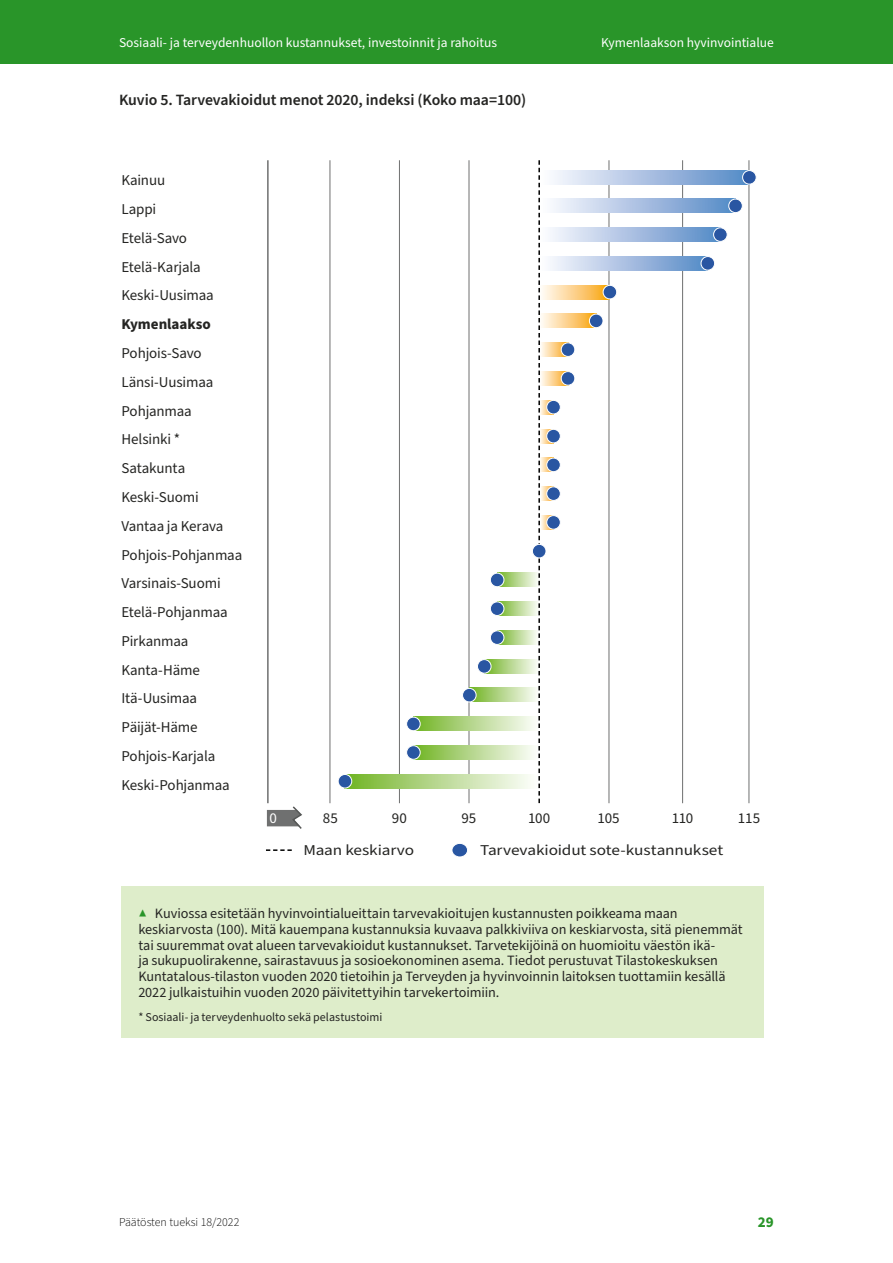
<style>
.page{position:relative;width:893px;height:1263px;background:#fff}
.page>*{position:absolute;margin:0;border:0;box-sizing:border-box;transform-origin:0 0}
.Kuvio_otsikkos{font:600 15.75px "Source Sans Pro";letter-spacing:-.005em;color:#252523}
.t1{font:15px/28.8px "Source Sans Pro";letter-spacing:-.01em;color:#252523}
.t2{font:15px "Source Sans Pro";letter-spacing:-.01em;color:#252523;scale:1.15 1}
.t3{font:700 15px "Source Sans Pro";color:#252523}
.t4{font:700 15px "Source Sans Pro";color:#299529}
.t5{font:15px "Source Sans Pro";color:#fff}
.Kuva_selite_leipis{font:14.25px/15.8px "Source Sans Pro";letter-spacing:-.005em;color:#252523}
.t6{font:13.5px "Source Sans Pro";color:#fff}
.Kuva_selite_leipis-2{font:12px "Source Sans Pro";color:#252523}
.t7{font:300 12px "Source Sans Pro";color:#000}
.s1{color:#299529}
</style>
<div class="page">
<div style="left:0;top:0;width:893px;height:64px;background:#299529"></div>
<hr style="left:399px;top:160px;width:1px;height:643px;background:#6f7070">
<hr style="left:330px;top:160px;width:1px;height:643px;background:#6f7070">
<hr style="left:267px;top:160px;width:2px;height:643px;background:#6f7070">
<hr style="left:469px;top:160px;width:1px;height:643px;background:#6f7070">
<hr style="left:609px;top:160px;width:1px;height:643px;background:#6f7070">
<hr style="left:682px;top:160px;width:1px;height:643px;background:#6f7070">
<hr style="left:749px;top:160px;width:1px;height:643px;background:#6f7070">
<svg style="left:554px;top:170px;width:193px;height:14px;background:#a8c0e1"></svg>
<svg style="left:553px;top:199px;width:180px;height:14px;background:#a8c0e2"></svg>
<svg style="left:550px;top:228px;width:168px;height:14px;background:#a9c1e2"></svg>
<svg style="left:550px;top:256px;width:155px;height:14px;background:#a9c1e2"></svg>
<svg style="left:542px;top:285px;width:65px;height:14px"></svg>
<svg style="left:541px;top:314px;width:52px;height:14px"></svg>
<svg style="left:541px;top:343px;width:24px;height:14px"></svg>
<svg style="left:541px;top:371px;width:24px;height:14px"></svg>
<svg style="left:540px;top:400px;width:11px;height:14px"></svg>
<svg style="left:540px;top:429px;width:11px;height:14px"></svg>
<svg style="left:540px;top:458px;width:11px;height:14px"></svg>
<svg style="left:541px;top:487px;width:10px;height:14px"></svg>
<svg style="left:541px;top:515px;width:10px;height:14px"></svg>
<svg style="left:500px;top:573px;width:38px;height:14px"></svg>
<svg style="left:500px;top:602px;width:38px;height:14px"></svg>
<svg style="left:500px;top:630px;width:37px;height:14px"></svg>
<svg style="left:487px;top:659px;width:50px;height:14px"></svg>
<svg style="left:472px;top:688px;width:64px;height:14px"></svg>
<svg style="left:416px;top:717px;width:118px;height:14px;background:#bad994"></svg>
<svg style="left:416px;top:745px;width:117px;height:14px;background:#b9d993"></svg>
<svg style="left:348px;top:774px;width:182px;height:14px;background:#b8d992"></svg>
<svg style="left:538px;top:160px;width:2px;height:643px"></svg>
<svg style="left:266px;top:849px;width:26px;height:2px"></svg>
<svg style="left:267px;top:806px;width:35px;height:23px"></svg>
<div style="left:338px;top:774px;width:14px;height:14px;background:#2956a2;border-radius:50%"></div>
<div style="left:338px;top:774px;width:14px;height:14px;border:1px solid #fff;border-radius:50%"></div>
<div style="left:452px;top:843px;width:16px;height:14px;background:#2956a2;border-radius:50%"></div>
<div style="left:452px;top:843px;width:16px;height:14px;border:1px solid #fff;border-radius:50%"></div>
<div style="left:407px;top:746px;width:13px;height:13px;background:#2956a2;border-radius:50%"></div>
<div style="left:406px;top:745px;width:15px;height:15px;border:1px solid #fff;border-radius:50%"></div>
<div style="left:407px;top:717px;width:13px;height:14px;background:#2956a2;border-radius:50%"></div>
<div style="left:406px;top:717px;width:15px;height:14px;border:1px solid #fff;border-radius:50%"></div>
<div style="left:462px;top:688px;width:14px;height:14px;background:#2956a2;border-radius:50%"></div>
<div style="left:462px;top:688px;width:14px;height:14px;border:1px solid #fff;border-radius:50%"></div>
<div style="left:477px;top:660px;width:14px;height:13px;background:#2956a2;border-radius:50%"></div>
<div style="left:477px;top:659px;width:14px;height:14px;border:1px solid #fff;border-radius:50%"></div>
<div style="left:490px;top:631px;width:14px;height:13px;background:#2956a2;border-radius:50%"></div>
<div style="left:490px;top:630px;width:14px;height:15px;border:1px solid #fff;border-radius:50%"></div>
<div style="left:490px;top:602px;width:14px;height:13px;background:#2956a2;border-radius:50%"></div>
<div style="left:490px;top:601px;width:14px;height:15px;border:1px solid #fff;border-radius:50%"></div>
<div style="left:490px;top:573px;width:14px;height:14px;background:#2956a2;border-radius:50%"></div>
<div style="left:490px;top:573px;width:14px;height:14px;border:1px solid #fff;border-radius:50%"></div>
<div style="left:532px;top:544px;width:14px;height:14px;background:#2956a2;border-radius:50%"></div>
<div style="left:532px;top:544px;width:14px;height:14px;border:1px solid #fff;border-radius:50%"></div>
<div style="left:547px;top:516px;width:13px;height:13px;background:#2956a2;border-radius:50%"></div>
<div style="left:546px;top:515px;width:15px;height:15px;border:1px solid #fff;border-radius:50%"></div>
<div style="left:547px;top:487px;width:13px;height:13px;background:#2956a2;border-radius:50%"></div>
<div style="left:546px;top:486px;width:15px;height:15px;border:1px solid #fff;border-radius:50%"></div>
<div style="left:547px;top:458px;width:13px;height:14px;background:#2956a2;border-radius:50%"></div>
<div style="left:546px;top:458px;width:15px;height:14px;border:1px solid #fff;border-radius:50%"></div>
<div style="left:547px;top:429px;width:13px;height:14px;background:#2956a2;border-radius:50%"></div>
<div style="left:546px;top:429px;width:15px;height:14px;border:1px solid #fff;border-radius:50%"></div>
<div style="left:547px;top:400px;width:13px;height:14px;background:#2956a2;border-radius:50%"></div>
<div style="left:546px;top:400px;width:15px;height:14px;border:1px solid #fff;border-radius:50%"></div>
<div style="left:561px;top:372px;width:14px;height:13px;background:#2956a2;border-radius:50%"></div>
<div style="left:561px;top:371px;width:14px;height:15px;border:1px solid #fff;border-radius:50%"></div>
<div style="left:561px;top:343px;width:14px;height:13px;background:#2956a2;border-radius:50%"></div>
<div style="left:561px;top:342px;width:14px;height:15px;border:1px solid #fff;border-radius:50%"></div>
<div style="left:589px;top:314px;width:14px;height:14px;background:#2956a2;border-radius:50%"></div>
<div style="left:589px;top:314px;width:14px;height:14px;border:1px solid #fff;border-radius:50%"></div>
<div style="left:603px;top:285px;width:14px;height:14px;background:#2956a2;border-radius:50%"></div>
<div style="left:603px;top:285px;width:14px;height:14px;border:1px solid #fff;border-radius:50%"></div>
<div style="left:701px;top:257px;width:14px;height:13px;background:#2956a2;border-radius:50%"></div>
<div style="left:701px;top:256px;width:14px;height:14px;border:1px solid #fff;border-radius:50%"></div>
<div style="left:714px;top:228px;width:13px;height:13px;background:#2956a2;border-radius:50%"></div>
<div style="left:713px;top:227px;width:15px;height:15px;border:1px solid #fff;border-radius:50%"></div>
<div style="left:729px;top:199px;width:13px;height:14px;background:#2956a2;border-radius:50%"></div>
<div style="left:728px;top:199px;width:15px;height:14px;border:1px solid #fff;border-radius:50%"></div>
<div style="left:743px;top:171px;width:13px;height:13px;background:#2956a2;border-radius:50%"></div>
<div style="left:742px;top:170px;width:15px;height:15px;border:1px solid #fff;border-radius:50%"></div>
<div style="left:121px;top:887px;width:642px;height:151px;background:#deedca"></div>
<p class="t6" style="left:119px;top:33px;width:380px">Sosiaali- ja terveydenhuollon kustannukset, investoinnit ja rahoitus</p>
<p class="Kuvio_otsikkos" style="left:119px;top:90px;width:409px">Kuvio 5. Tarvevakioidut menot 2020, indeksi (Koko maa=100)</p>
<p class="t1" style="left:121px;top:167px;width:94px">Kainuu<br>Lappi<br>Etelä-Savo<br>Etelä-Karjala<br>Keski-Uusimaa</p>
<p class="t3" style="left:121px;top:314px;width:91px">Kymenlaakso</p>
<p class="t1" style="left:121px;top:339px;width:122px">Pohjois-Savo<br>Länsi-Uusimaa<br>Pohjanmaa<br>Helsinki *<br>Satakunta<br>Keski-Suomi<br>Vantaa ja Kerava<br>Pohjois-Pohjanmaa<br>Varsinais-Suomi<br>Etelä-Pohjanmaa<br>Pirkanmaa<br>Kanta-Häme<br>Itä-Uusimaa<br>Päijät-Häme<br>Pohjois-Karjala<br>Keski-Pohjanmaa</p>
<p class="t6" style="left:601px;top:33px;width:174px">Kymenlaakson hyvinvointialue</p>
<p class="t5" style="left:270px;top:808px;width:9px">0</p>
<p class="t1" style="left:323px;top:804px;width:17px">85</p>
<p class="t1" style="left:462px;top:804px;width:16px">95</p>
<p class="t1" style="left:598px;top:804px;width:23px">105</p>
<p class="t1" style="left:672px;top:804px;width:23px">110</p>
<p class="t1" style="left:738px;top:804px;width:24px">115</p>
<p class="t1" style="left:392px;top:804px;width:17px">90</p>
<p class="t1" style="left:528px;top:804px;width:24px">100</p>
<p class="t2" style="left:303px;top:839px;width:98px">Maan keskiarvo</p>
<p class="t2" style="left:480px;top:839px;width:213px">Tarvevakioidut sote-kustannukset</p>
<p class="Kuva_selite_leipis" style="left:138px;top:906px;width:606px"><span class="s1">▲</span> Kuviossa esitetään hyvinvointialueittain tarvevakioitujen kustannusten poikkeama maan keskiarvosta (100). Mitä kauempana kustannuksia kuvaava palkkiviiva on keskiarvosta, sitä pienemmät tai suuremmat ovat alueen tarvevakioidut kustannukset. Tarvetekijöinä on huomioitu väestön ikä-<br>ja sukupuolirakenne, sairastavuus ja sosioekonominen asema. Tiedot perustuvat Tilastokeskuksen Kuntatalous-tilaston vuoden 2020 tietoihin ja Terveyden ja hyvinvoinnin laitoksen tuottamiin kesällä 2022 julkaistuihin vuoden 2020 päivitettyihin tarvekertoimiin.</p>
<p class="Kuva_selite_leipis-2" style="left:138px;top:1009px;width:246px">* Sosiaali- ja terveydenhuolto sekä pelastustoimi</p>
<p class="t7" style="left:119px;top:1214px;width:122px">Päätösten tueksi 18/2022</p>
<p class="t4" style="left:758px;top:1212px;width:17px">29</p>
</div>
